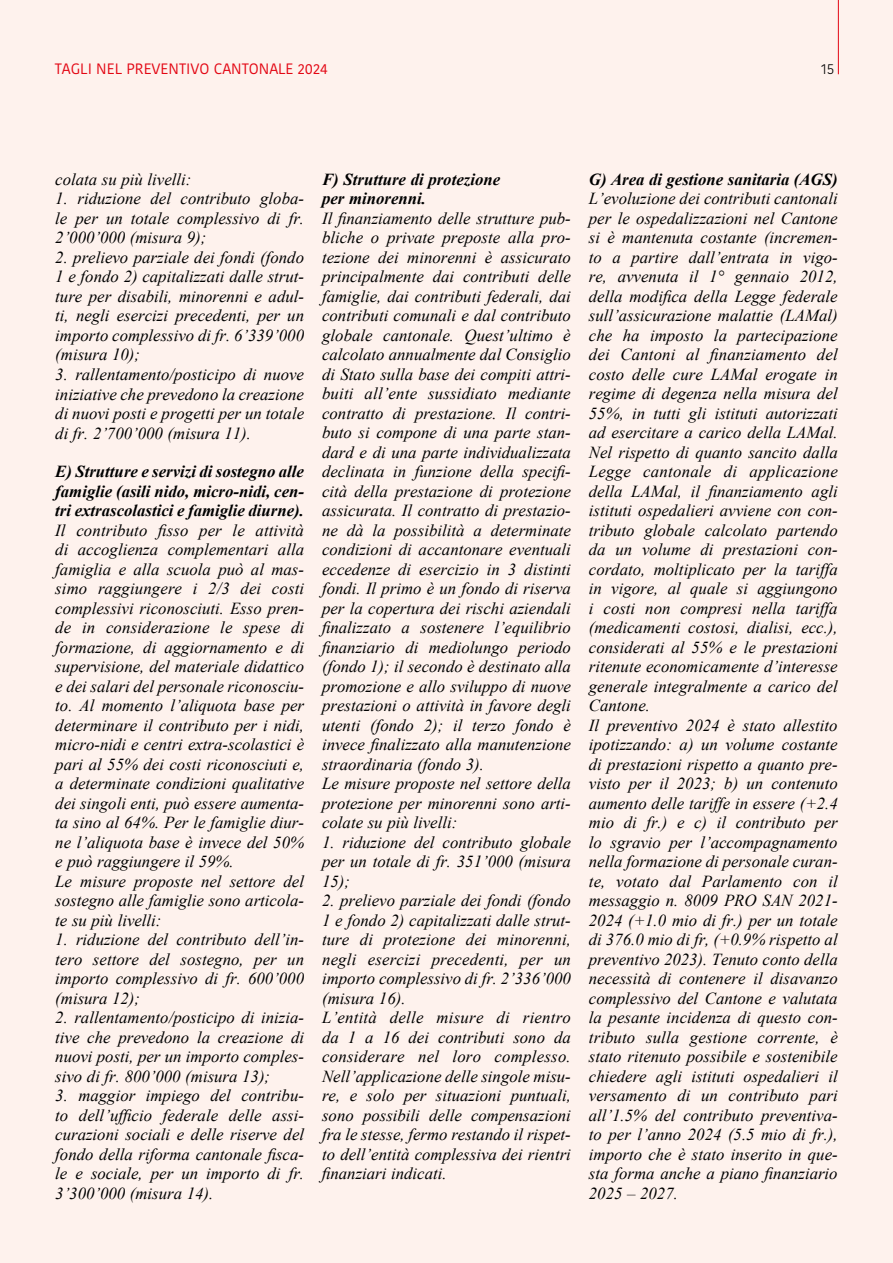
<style>
.page{position:relative;width:893px;height:1263px;background:#fef2ed}
.page>*{position:absolute;margin:0;border:0;box-sizing:border-box;transform-origin:0 0}
.t1{font:italic 16.8px/19.5px "Times New Roman";color:#000;text-align:justify}
.t2{font:italic 700 16.8px/19.5px "Times New Roman";color:#000;text-align:justify}
.t3{font:15px "Kohinoor Bangla";color:#e30613}
.t4{font:300 15px "Kohinoor Bangla";color:#000}
</style>
<div class="page">
<hr style="left:838px;top:0;width:1px;height:74px;background:#e30613">
<p class="t3" style="left:55px;top:57px;width:274px">TAGLI NEL PREVENTIVO CANTONALE 2024</p>
<p class="t4" style="left:821px;top:58px;width:15px">15</p>
<p class="t1" style="left:55px;top:169px;width:138px">colata su più livelli:</p>
<p class="t1" style="left:55px;top:189px;width:250px">1. riduzione del contributo globa&shy;le per un totale complessivo di fr.<br>2’000’000 (misura 9);</p>
<p class="t1" style="left:55px;top:247px;width:250px">2. prelievo parziale dei fondi (fondo 1 e fondo 2) capitalizzati dalle strut&shy;ture per disabili, minorenni e adul&shy;ti, negli esercizi precedenti, per un importo complessivo di fr. 6’339’000 (misura 10);</p>
<p class="t1" style="left:55px;top:364px;width:250px">3. rallentamento/posticipo di nuove iniziative che prevedono la creazione di nuovi posti e progetti per un totale di fr. 2’700’000 (misura 11).</p>
<p class="t2" style="left:55px;top:461px;width:250px">E) Strutture e servizi di sostegno alle famiglie (asili nido, micro-nidi, cen&shy;tri extrascolastici e famiglie diurne).</p>
<p class="t1" style="left:55px;top:520px;width:250px;text-align:left">Il contributo fisso per le attività di accoglienza complementari alla famiglia e alla scuola può al mas&shy;simo raggiungere i 2/3 dei costi complessivi riconosciuti. Esso pren&shy;de in considerazione le spese di formazione, di aggiornamento e di supervisione, del materiale didattico e dei salari del personale riconosciu&shy;to. Al momento l’aliquota base per determinare il contributo per i nidi, micro-nidi e centri extra-scolastici è pari al 55% dei costi riconosciuti e, a determinate condizioni qualitative dei singoli enti, può essere aumenta&shy;ta sino al 64%. Per le famiglie diur&shy;ne l’aliquota base è invece del 50% e può raggiungere il 59%.<br>Le misure proposte nel settore del sostegno alle famiglie sono articola&shy;te su più livelli:</p>
<p class="t1" style="left:55px;top:929px;width:250px">1. riduzione del contributo dell’in&shy;tero settore del sostegno, per un importo complessivo di fr. 600’000 (misura 12);</p>
<p class="t1" style="left:55px;top:1007px;width:250px">2. rallentamento/posticipo di inizia&shy;tive che prevedono la creazione di nuovi posti, per un importo comples&shy;sivo di fr. 800’000 (misura 13);</p>
<p class="t1" style="left:55px;top:1085px;width:250px">3. maggior impiego del contribu&shy;to dell’ufficio federale delle assi&shy;curazioni sociali e delle riserve del fondo della riforma cantonale fisca&shy;le e sociale, per un importo di fr.<br>3’300’000 (misura 14).</p>
<p class="t2" style="left:322px;top:169px;width:180px">F) Strutture di protezione per minorenni.</p>
<p class="t1" style="left:322px;top:208px;width:250px;text-align:left">Il finanziamento delle strutture pub&shy;bliche o private preposte alla pro&shy;tezione dei minorenni è assicurato principalmente dai contributi delle famiglie, dai contributi federali, dai contributi comunali e dal contributo globale cantonale. Quest’ultimo è calcolato annualmente dal Consiglio di Stato sulla base dei compiti attri&shy;buiti all’ente sussidiato mediante contratto di prestazione. Il contri&shy;buto si compone di una parte stan&shy;dard e di una parte individualizzata declinata in funzione della specifi&shy;cità della prestazione di protezione assicurata. Il contratto di prestazio&shy;ne dà la possibilità a determinate condizioni di accantonare eventuali eccedenze di esercizio in 3 distinti fondi. Il primo è un fondo di riserva per la copertura dei rischi aziendali finalizzato a sostenere l’equilibrio finanziario di mediolungo periodo (fondo 1); il secondo è destinato alla promozione e allo sviluppo di nuove prestazioni o attività in favore degli utenti (fondo 2); il terzo fondo è invece finalizzato alla manutenzione straordinaria (fondo 3).<br>Le misure proposte nel settore della protezione per minorenni sono arti&shy;colate su più livelli:</p>
<p class="t1" style="left:322px;top:832px;width:250px">1. riduzione del contributo globale per un totale di fr. 351’000 (misura 15);</p>
<p class="t1" style="left:322px;top:890px;width:250px;text-align:left">2. prelievo parziale dei fondi (fondo 1 e fondo 2) capitalizzati dalle strut&shy;ture di protezione dei minorenni, negli esercizi precedenti, per un importo complessivo di fr. 2’336’000 (misura 16).<br>L’entità delle misure di rientro da 1 a 16 dei contributi sono da considerare nel loro complesso.<br>Nell’applicazione delle singole misu&shy;re, e solo per situazioni puntuali, sono possibili delle compensazioni fra le stesse, fermo restando il rispet&shy;to dell’entità complessiva dei rientri finanziari indicati.</p>
<p class="t2" style="left:589px;top:169px;width:250px">G) Area di gestione sanitaria (AGS)</p>
<p class="t1" style="left:589px;top:188px;width:250px;text-align:left">L’evoluzione dei contributi cantonali per le ospedalizzazioni nel Cantone si è mantenuta costante (incremen&shy;to a partire dall’entrata in vigo&shy;re, avvenuta il 1° gennaio 2012, della modifica della Legge federale sull’assicurazione malattie (LAMal) che ha imposto la partecipazione dei Cantoni al finanziamento del costo delle cure LAMal erogate in regime di degenza nella misura del 55%, in tutti gli istituti autorizzati ad esercitare a carico della LAMal.<br>Nel rispetto di quanto sancito dalla Legge cantonale di applicazione della LAMal, il finanziamento agli istituti ospedalieri avviene con con&shy;tributo globale calcolato partendo da un volume di prestazioni con&shy;cordato, moltiplicato per la tariffa in vigore, al quale si aggiungono i costi non compresi nella tariffa (medicamenti costosi, dialisi, ecc.), considerati al 55% e le prestazioni ritenute economicamente d’interesse generale integralmente a carico del Cantone.<br>Il preventivo 2024 è stato allestito ipotizzando: a) un volume costante di prestazioni rispetto a quanto pre&shy;visto per il 2023; b) un contenuto aumento delle tariffe in essere (+2.4 mio di fr.) e c) il contributo per lo sgravio per l’accompagnamento nella formazione di personale curan&shy;te, votato dal Parlamento con il messaggio n. 8009 PRO SAN 2021- 2024 (+1.0 mio di fr.) per un totale di 376.0 mio di fr, (+0.9% rispetto al preventivo 2023). Tenuto conto della necessità di contenere il disavanzo complessivo del Cantone e valutata la pesante incidenza di questo con&shy;tributo sulla gestione corrente, è stato ritenuto possibile e sostenibile chiedere agli istituti ospedalieri il versamento di un contributo pari all’1.5% del contributo preventiva&shy;to per l’anno 2024 (5.5 mio di fr.), importo che è stato inserito in que&shy;sta forma anche a piano finanziario 2025 – 2027.</p>
</div>
